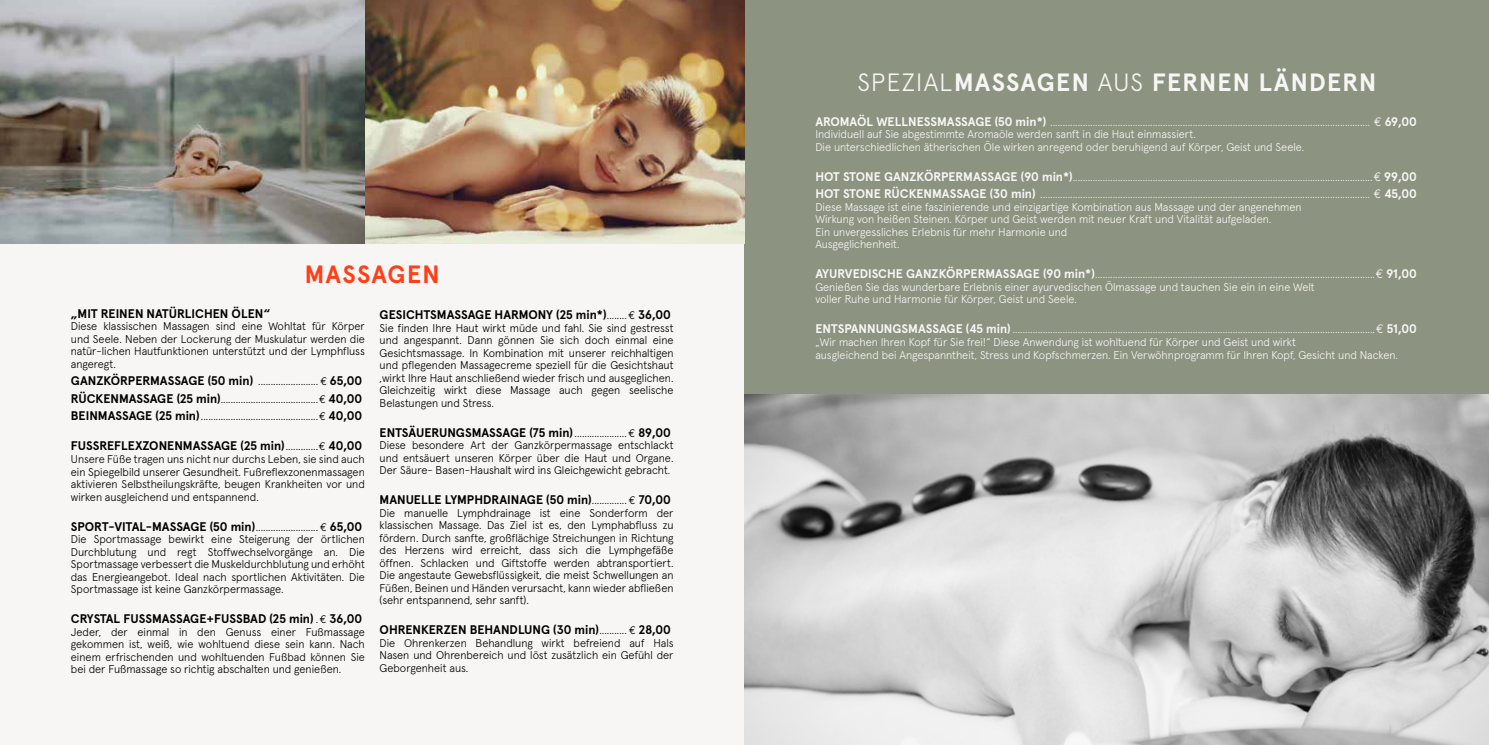
<style>
.page{position:relative;width:1489px;height:745px;background:#fff}
.page>*{position:absolute;margin:0;border:0;box-sizing:border-box;transform-origin:0 0}
.t1{font:700 25px "Apercu";letter-spacing:.05em;color:#f7f6f5}
.t2{font:700 25px "Apercu";letter-spacing:.05em;color:#ff3f19}
.t3{font:700 12.5px "Apercu";color:#000}
.t4{font:300 11.25px/12.5px "Apercu";color:#000;text-align:justify}
.t5{font:300 11.25px/12.5px "Apercu";color:#f7f6f5}
.s1{font-weight:300;font-size:11.25px}
.s2{font-family:"Euro Mono";font-weight:400;font-size:11.25px}
.s3{font-weight:700;font-size:12.5px}
.s4{font-family:"Euro Mono";font-weight:400}
.s5{font-weight:300}
.s6{font-family:"Euro Mono";font-weight:400;font-size:12.5px}
</style>
<div class="page">
<div style="left:0;top:0;width:744px;height:744px;background:#f7f6f5"></div>
<div style="left:744px;top:0;width:744px;height:744px;background:#8d9381"></div>
<img style="left:744px;top:394px;width:744px;height:350px">
<img style="left:0;top:0;width:744px;height:243px">
<h1 class="t2" style="left:305px;top:254px;width:136px">MASSAGEN</h1>
<p class="t3" style="left:71px;top:303px;width:201px">„MIT REINEN NATÜRLICHEN ÖLEN“</p>
<p class="t4" style="left:71px;top:319px;width:295px">Diese klassischen Massagen sind eine Wohltat für Körper und Seele. Neben der Lockerung der Muskulatur werden die natür-lichen Hautfunktionen unterstützt und der Lymphfluss angeregt.</p>
<p class="t3" style="left:71px;top:371px;width:293px">GANZKÖRPERMASSAGE (50 min) <span class="s1">........................</span> <span class="s2">R</span> 65,00</p>
<p class="t4" style="left:71px;top:389px;width:293px;line-height:17.5px"><span class="s3">RÜCKENMASSAGE (25 min)</span>.......................................<span class="s4">R</span> <span class="s3">40,00<br>BEINMASSAGE (25 min)</span>...............................................<span class="s4">R</span> <span class="s3">40,00</span></p>
<p class="t3" style="left:71px;top:436px;width:218px">FUSSREFLEXZONENMASSAGE (25 min)<span class="s1">R</span></p>
<p class="t3" style="left:319px;top:436px;width:45px"><span class="s2">R</span> 40,00</p>
<p class="t4" style="left:71px;top:451px;width:295px">Unsere Füße tragen uns nicht nur durchs Leben, sie sind auch ein Spiegelbild unserer Gesundheit. Fußreflexzonenmassagen aktivieren Selbstheilungskräfte, beugen Krankheiten vor und wirken ausgleichend und entspannend.</p>
<p class="t3" style="left:71px;top:516px;width:293px">SPORT-VITAL-MASSAGE (50 min)<span class="s1">.........................</span> <span class="s2">R</span> 65,00</p>
<p class="t4" style="left:71px;top:531px;width:295px">Die Sportmassage bewirkt eine Steigerung der örtlichen Durchblutung und regt Stoffwechselvorgänge an. Die Sportmassage verbessert die Muskeldurchblutung und erhöht das Energieangebot. Ideal nach sportlichen Aktivitäten. Die Sportmassage ist keine Ganzkörpermassage.</p>
<p class="t3" style="left:71px;top:608px;width:293px">CRYSTAL FUSSMASSAGE+FUSSBAD (25 min) <span class="s2">R</span> 36,00</p>
<p class="t4" style="left:71px;top:624px;width:295px">Jeder, der einmal in den Genuss einer Fußmassage gekommen ist, weiß, wie wohltuend diese sein kann. Nach einem erfrischenden und wohltuenden Fußbad können Sie bei der Fußmassage so richtig abschalten und genießen.</p>
<p class="t3" style="left:379px;top:305px;width:293px">GESICHTSMASSAGE HARMONY (25 min*)<span class="s1">........</span><span class="s2">R</span> 36,00</p>
<p class="t4" style="left:379px;top:320px;width:295px">Sie finden Ihre Haut wirkt müde und fahl. Sie sind gestresst und angespannt. Dann gönnen Sie sich doch einmal eine Gesichtsmassage. In Kombination mit unserer reichhaltigen und pflegenden Massagecreme speziell für die Gesichtshaut ,wirkt Ihre Haut anschließend wieder frisch und ausgeglichen.<br>Gleichzeitig wirkt diese Massage auch gegen seelische Belastungen und Stress.</p>
<p class="t3" style="left:379px;top:422px;width:293px">ENTSÄUERUNGSMASSAGE (75 min)<span class="s1">.....................</span><span class="s2">R</span> 89,00</p>
<p class="t4" style="left:379px;top:437px;width:295px">Diese besondere Art der Ganzkörpermassage entschlackt und entsäuert unseren Körper über die Haut und Organe.<br>Der Säure- Basen-Haushalt wird ins Gleichgewicht gebracht.</p>
<p class="t3" style="left:379px;top:490px;width:293px">MANUELLE LYMPHDRAINAGE (50 min)<span class="s1">..............</span> <span class="s2">R</span> 70,00</p>
<p class="t4" style="left:379px;top:505px;width:295px">Die manuelle Lymphdrainage ist eine Sonderform der klassischen Massage. Das Ziel ist es, den Lymphabfluss zu fördern. Durch sanfte, großflächige Streichungen in Richtung des Herzens wird erreicht, dass sich die Lymphgefäße öffnen. Schlacken und Giftstoffe werden abtransportiert.<br>Die angestaute Gewebsflüssigkeit, die meist Schwellungen an Füßen, Beinen und Händen verursacht, kann wieder abfließen (sehr entspannend, sehr sanft).</p>
<p class="t3" style="left:379px;top:620px;width:293px">OHRENKERZEN BEHANDLUNG (30 min)<span class="s1">...........</span> <span class="s2">R</span> 28,00</p>
<p class="t4" style="left:379px;top:635px;width:295px">Die Ohrenkerzen Behandlung wirkt befreiend auf Hals Nasen und Ohrenbereich und löst zusätzlich ein Gefühl der Geborgenheit aus.</p>
<h1 class="t1" style="left:857px;top:62px;width:520px"><span class="s5">SPEZIAL</span>MASSAGEN <span class="s5">AUS</span> FERNEN LÄNDERN</h1>
<p class="t5" style="left:815px;top:114px;width:603px"><span class="s3">AROMAÖL WELLNESSMASSAGE (50 min*)</span> ................................................................................................................................ <span class="s6">R</span> <span class="s3">69,00<br></span>Individuell auf Sie abgestimmte Aromaöle werden sanft in die Haut einmassiert.<br>Die unterschiedlichen ätherischen Öle wirken anregend oder beruhigend auf Körper, Geist und Seele.</p>
<p class="t5" style="left:815px;top:167px;width:603px;line-height:17.5px"><span class="s3">HOT STONE GANZKÖRPERMASSAGE (90 min*)</span>........................................................................................................................<span class="s6">R</span> <span class="s3">99,00<br>HOT STONE RÜCKENMASSAGE (30 min)</span> .................................................................................................................................... <span class="s6">R</span> <span class="s3">45,00</span></p>
<p class="t5" style="left:815px;top:199px;width:488px">Diese Massage ist eine faszinierende und einzigartige Kombination aus Massage und der angenehmen Wirkung von heißen Steinen. Körper und Geist werden mit neuer Kraft und Vitalität aufgeladen.<br>Ein unvergessliches Erlebnis für mehr Harmonie und<br>Ausgeglichenheit.</p>
<p class="t5" style="left:815px;top:267px;width:603px"><span class="s3">AYURVEDISCHE GANZKÖRPERMASSAGE (90 min*)</span>................................................................................................................<span class="s6">R</span> <span class="s3">91,00<br></span>Genießen Sie das wunderbare Erlebnis einer ayurvedischen Ölmassage und tauchen Sie ein in eine Welt<br>voller Ruhe und Harmonie für Körper, Geist und Seele.</p>
<p class="t5" style="left:815px;top:322px;width:603px"><span class="s3">ENTSPANNUNGSMASSAGE (45 min)</span> .................................................................................................................................................<span class="s6">R</span> <span class="s3">51,00 </span>„Wir machen Ihren Kopf für Sie frei!“ Diese Anwendung ist wohltuend für Körper und Geist und wirkt<br>ausgleichend bei Angespanntheit, Stress und Kopfschmerzen. Ein Verwöhnprogramm für Ihren Kopf, Gesicht und Nacken.</p>
</div>
